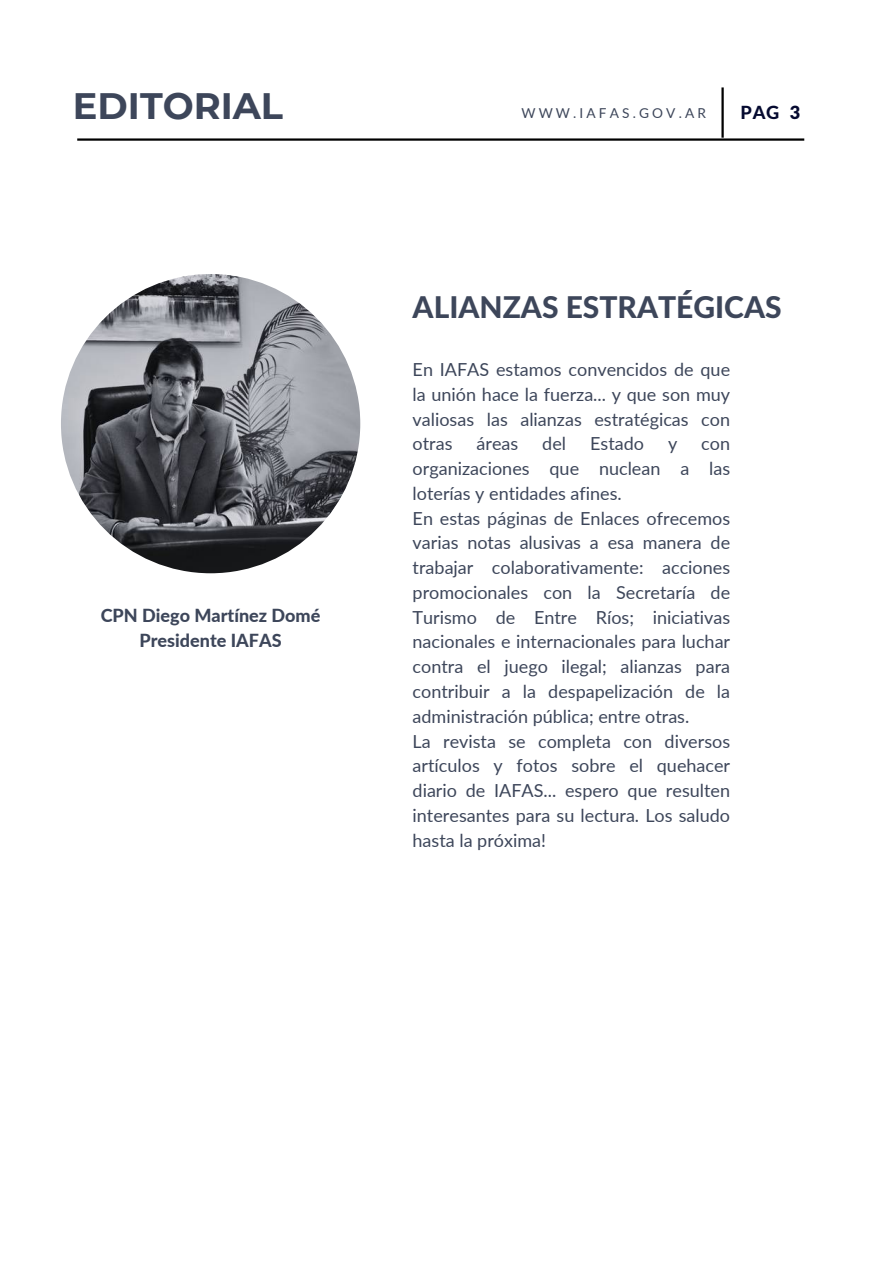
<style>
.page{position:relative;width:894px;height:1264px;background:#fff}
.page>*{position:absolute;margin:0;border:0;box-sizing:border-box;transform-origin:0 0}
.t1{font:700 36.75px "Montserrat";color:#3d465a}
.t2{font:800 30px "Lato Latin";color:#3d465a}
.t3{font:800 18.15px "Lato Latin";color:#050a30}
.t4{font:18px/24.8px "Lato";color:#3d465a;text-align:justify}
.t5{font:800 18px/24.8px "Lato";color:#3d465a;text-align:center}
.t6{font:13.65px "Lato";letter-spacing:.23em;color:#3d465a}
.s1{font-weight:900}
</style>
<div class="page">
<img style="left:61px;top:274px;width:299px;height:299px;border-radius:50%">
<hr style="left:77px;top:138px;width:727px;height:3px;background:#000">
<hr style="left:721px;top:87px;width:2px;height:51px;background:#000">
<p class="t1" style="left:73px;top:83px;width:211px">EDITORIAL</p>
<h5 class="t5" style="left:101px;top:602px;width:221px">CPN Diego Martínez Domé<br>Presidente IAFAS</h5>
<h4 class="t6" style="left:521px;top:104px;width:186px">WWW.IAFAS.GOV.AR</h4>
<h2 class="t3" style="left:740px;top:105px;width:61px">PAG <span class="s1">3</span></h2>
<h3 class="t2" style="left:412px;top:294px;width:370px">ALIANZAS ESTRATÉGICAS</h3>
<p class="t4" style="left:412px;top:357px;width:319px">En IAFAS estamos convencidos de que la unión hace la fuerza... y que son muy valiosas las alianzas estratégicas con otras</p>
<p class="t4" style="left:476px;top:431px;width:43px">áreas</p>
<p class="t4" style="left:542px;top:431px;width:25px">del</p>
<p class="t4" style="left:590px;top:431px;width:55px">Estado</p>
<p class="t4" style="left:667px;top:431px;width:11px">y</p>
<p class="t4" style="left:412px;top:431px;width:319px;text-align:left;text-indent:288px">con organizaciones que nuclean a las loterías y entidades afines.<br>En estas páginas de Enlaces ofrecemos varias notas alusivas a esa manera de trabajar colaborativamente: acciones promocionales con la Secretaría de Turismo de Entre Ríos; iniciativas nacionales e internacionales para luchar contra el juego ilegal; alianzas para contribuir a la despapelización de la administración pública; entre otras.<br>La revista se completa con diversos artículos y fotos sobre el quehacer diario de IAFAS... espero que resulten interesantes para su lectura. Los saludo hasta la próxima!</p>
</div>
